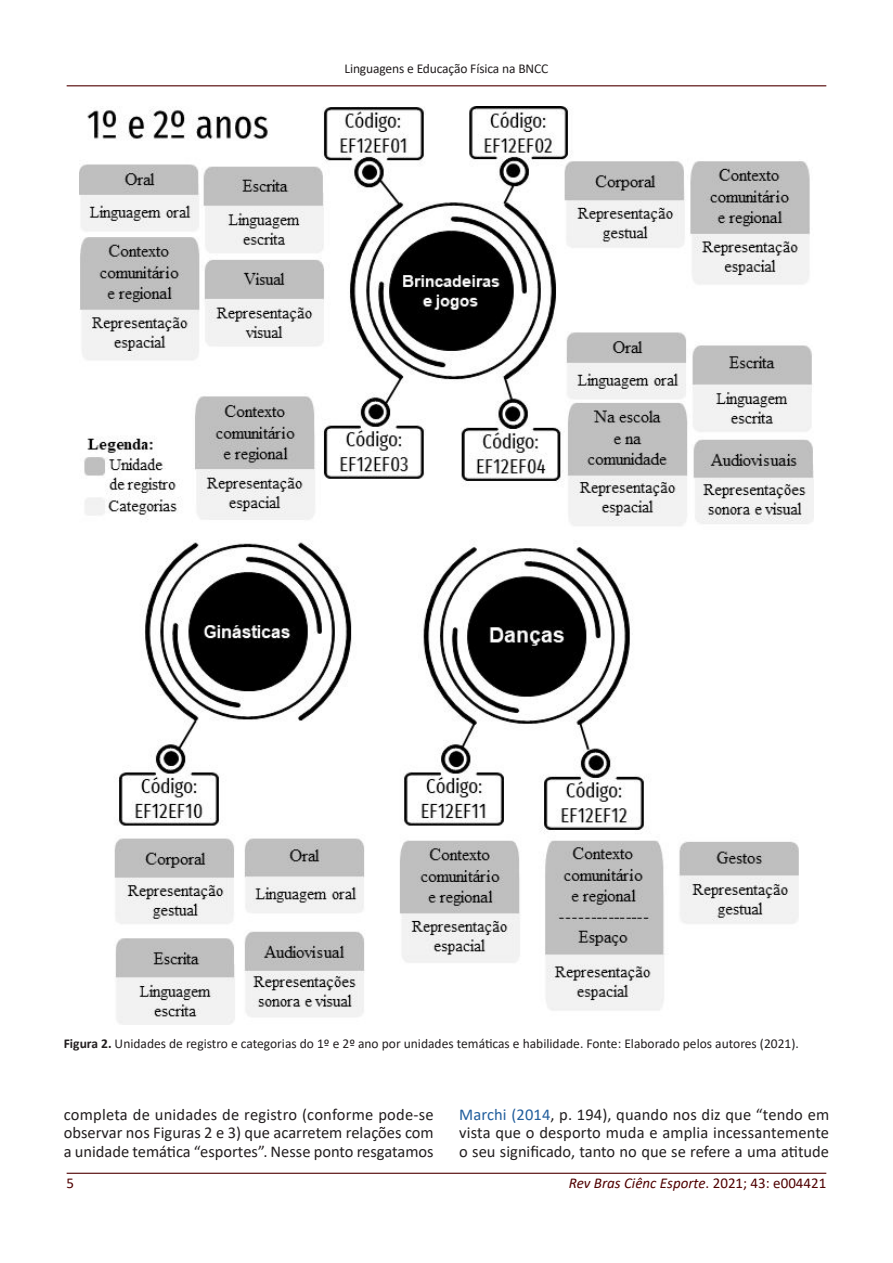
<style>
.page{position:relative;width:893px;height:1263px;background:#fff}
.page>*{position:absolute;margin:0;border:0;box-sizing:border-box;transform-origin:0 0}
.Paragraph{font:16.5px/18.3px "Calibri";color:#231f20;text-align:justify}
.t1{font:italic 15px "Calibri";color:#500202}
.t2{font:15px "Calibri";color:#500202}
.FigureCaption{font:13.5px "Calibri";color:#231f20}
.s1{font-weight:700}
.s2{color:#215e9d}
.s3{font-style:normal}
</style>
<div class="page">
<hr style="left:67px;top:1173px;width:759px;height:1px;background:#500202">
<hr style="left:67px;top:85px;width:759px;height:1px;background:#500202">
<img style="left:80px;top:106px;width:733px;height:918px">
<p class="FigureCaption" style="left:344px;top:59px;width:205px">Linguagens e Educação Física na BNCC</p>
<p class="FigureCaption" style="left:64px;top:1034px;width:737px"><span class="s1">Figura 2.</span> Unidades de registro e categorias do 1º e 2º ano por unidades temáticas e habilidade. Fonte: Elaborado pelos autores (2021).</p>
<p class="Paragraph" style="left:64px;top:1105px;width:371px">completa de unidades de registro (conforme pode-se observar nos Figuras 2 e 3) que acarretem relações com a unidade temática “esportes”. Nesse ponto resgatamos</p>
<p class="Paragraph" style="left:459px;top:1105px;width:371px"><span class="s2">Marchi (2014</span>, p. 194), quando nos diz que “tendo em vista que o desporto muda e amplia incessantemente o seu significado, tanto no que se refere a uma atitude</p>
<p class="t2" style="left:67px;top:1172px;width:9px">5</p>
<p class="t1" style="left:569px;top:1172px;width:259px">Rev Bras Ciênc Esporte<span class="s3">. 2021; 43: e004421</span></p>
</div>
